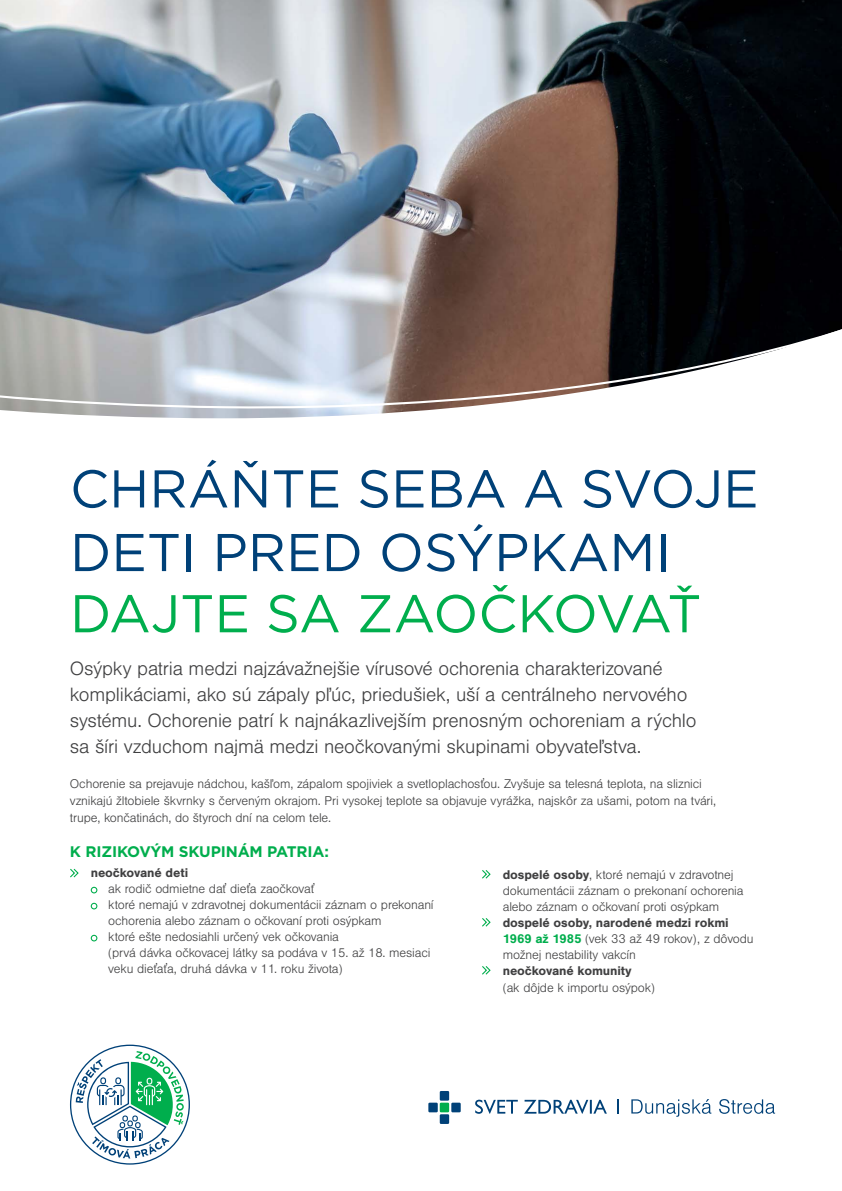
<style>
.page{position:relative;width:842px;height:1191px;background:#fff}
.page>*{position:absolute;margin:0;border:0;box-sizing:border-box;transform-origin:0 0}
.t1{font:53px/63.6px "Gotham";color:#004178}
.t2{font:53px "Gotham";letter-spacing:-.015em;color:#00ae4d}
.t3{font:300 20px/26px "Nimbus San";letter-spacing:-.01em;color:#404041}
.t4{font:700 15.3px "Gotham";letter-spacing:-.01em;color:#00ae4d}
.t5{font:300 13.1px/16px "Nimbus San";letter-spacing:-.01em;color:#404041}
.t6{font:700 13.1px "Nimbus San";letter-spacing:-.01em;color:#404041}
.s1{font-weight:700}
.s2{font-weight:700;color:#00ae4d}
</style>
<div class="page">
<svg style="left:70px;top:868px;width:9px;height:10px"></svg>
<div style="left:91px;top:886px;width:6px;height:7px;border:1px solid #00ae4d;border-radius:50%"></div>
<div style="left:91px;top:902px;width:6px;height:7px;border:1px solid #00ae4d;border-radius:50%"></div>
<div style="left:91px;top:934px;width:6px;height:7px;border:1px solid #00ae4d;border-radius:50%"></div>
<svg style="left:482px;top:870px;width:9px;height:9px"></svg>
<svg style="left:482px;top:918px;width:9px;height:9px"></svg>
<svg style="left:482px;top:966px;width:9px;height:9px"></svg>
<svg style="left:70px;top:1044px;width:120px;height:120px"></svg>
<svg style="left:617px;top:1099px;width:1px;height:15px"></svg>
<svg style="left:475px;top:1099px;width:132px;height:14px"></svg>
<div style="left:440px;top:1091px;width:9px;height:9px;background:#004178"></div>
<div style="left:440px;top:1102px;width:9px;height:10px;background:#00ae4d"></div>
<div style="left:451px;top:1102px;width:10px;height:10px;background:#004178"></div>
<div style="left:428px;top:1102px;width:10px;height:10px;background:#004178"></div>
<div style="left:440px;top:1114px;width:9px;height:10px;background:#004178"></div>
<svg style="left:631px;top:1099px;width:144px;height:17px"></svg>
<svg style="left:0;top:0;width:842px;height:412px;background:#6d737c"></svg>
<h1 class="t1" style="left:70px;top:461px;width:690px">CHRÁŇTE SEBA A SVOJE<br>DETI PRED OSÝPKAMI</h1>
<h1 class="t2" style="left:70px;top:589px;width:633px">DAJTE SA ZAOČKOVAŤ</h1>
<p class="t3" style="left:70px;top:657px;width:628px">Osýpky patria medzi najzávažnejšie vírusové ochorenia charakterizované komplikáciami, ako sú zápaly pľúc, priedušiek, uší a centrálneho nervového systému. Ochorenie patrí k najnákazlivejším prenosným ochoreniam a rýchlo sa šíri vzduchom najmä medzi neočkovanými skupinami obyvateľstva.</p>
<p class="t5" style="left:70px;top:776px;width:648px;line-height:17px">Ochorenie sa prejavuje nádchou, kašľom, zápalom spojiviek a svetloplachosťou. Zvyšuje sa telesná teplota, na sliznici vznikajú žltobiele škvrnky s červeným okrajom. Pri vysokej teplote sa objavuje vyrážka, najskôr za ušami, potom na tvári, trupe, končatinách, do štyroch dní na celom tele.</p>
<p class="t4" style="left:70px;top:845px;width:260px">K RIZIKOVÝM SKUPINÁM PATRIA:</p>
<p class="t6" style="left:91px;top:868px;width:99px">neočkované deti</p>
<p class="t5" style="left:108px;top:882px;width:327px">ak rodič odmietne dať dieťa zaočkovať<br>ktoré nemajú v zdravotnej dokumentácii záznam o prekonaní ochorenia alebo záznam o očkovaní proti osýpkam<br>ktoré ešte nedosiahli určený vek očkovania<br>(prvá dávka očkovacej látky sa podáva v 15. až 18. mesiaci veku dieťaťa, druhá dávka v 11. roku života)</p>
<p class="t5" style="left:503px;top:867px;width:242px"><span class="s1">dospelé osoby</span>, ktoré nemajú v zdravotnej dokumentácii záznam o prekonaní ochorenia alebo záznam o očkovaní proti osýpkam</p>
<p class="t5" style="left:503px;top:915px;width:252px"><span class="s1">dospelé osoby, narodené medzi rokmi<br></span><span class="s2">1969 až 1985</span> (vek 33 až 49 rokov), z dôvodu možnej nestability vakcín</p>
<p class="t6" style="left:503px;top:965px;width:131px">neočkované komunity</p>
<p class="t5" style="left:503px;top:980px;width:154px">(ak dôjde k importu osýpok)</p>
</div>
